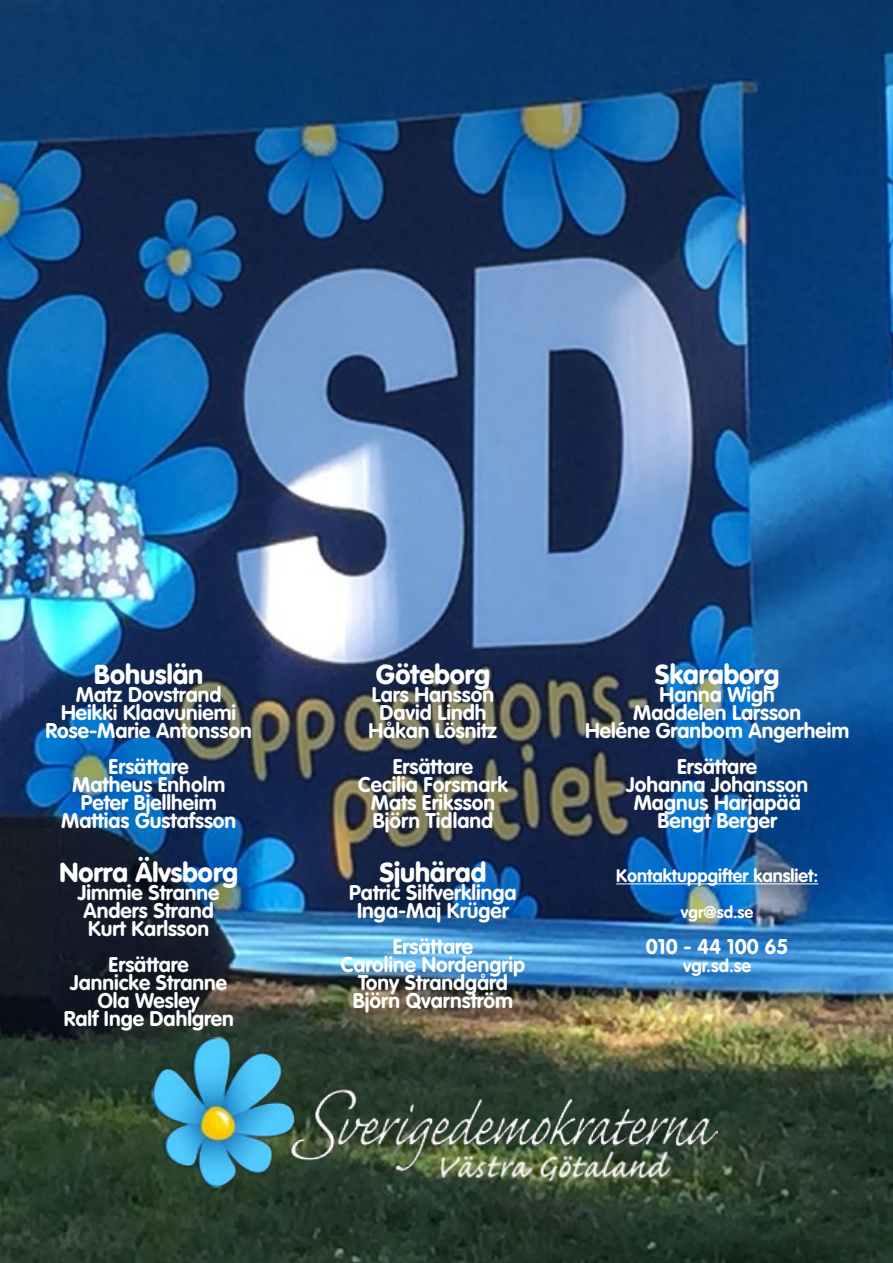
<style>
.page{position:relative;width:893px;height:1263px;background:#fff}
.page>*{position:absolute;margin:0;border:0;box-sizing:border-box;transform-origin:0 0}
.t1{font:900 27px "VAG Rounded Std";color:#fff}
.t2{font:700 21px/18px "VAG Rounded Std";color:#fff;text-align:center}
.t3{font:700 18px "VAG Rounded Std";color:#fff}
.t4{font:700 16.5px "VAG Rounded Std";color:#fff}
</style>
<div class="page">
<img style="left:0;top:0;width:893px;height:1263px">
<hr style="left:616px;top:883px;width:202px;height:1px;background:#fff">
<img style="left:139px;top:1028px;width:578px;height:181px">
<p class="t1" style="left:94px;top:658px;width:111px">Bohuslän</p>
<p class="t2" style="left:46px;top:686px;width:208px">Matz Dovstrand<br>Heikki Klaavuniemi<br>Rose-Marie Antonsson</p>
<p class="t2" style="left:61px;top:758px;width:177px">Ersättare<br>Matheus Enholm<br>Peter Bjellheim<br>Mattias Gustafsson</p>
<p class="t1" style="left:59px;top:856px;width:180px">Norra Älvsborg</p>
<p class="t2" style="left:78px;top:884px;width:143px;text-align:left">Jimmie Stranne<br>Anders Strand<br>Kurt Karlsson</p>
<p class="t2" style="left:64px;top:956px;width:171px">Ersättare<br>Jannicke Stranne<br>Ola Wesley<br>Ralf Inge Dahlgren</p>
<p class="t1" style="left:376px;top:658px;width:116px">Göteborg</p>
<p class="t2" style="left:368px;top:686px;width:130px">Lars Hansson<br>David Lindh<br>Håkan Lösnitz</p>
<p class="t2" style="left:358px;top:758px;width:151px">Ersättare<br>Cecilia Forsmark<br>Mats Eriksson<br>Björn Tidland</p>
<p class="t1" style="left:380px;top:856px;width:108px">Sjuhärad</p>
<p class="t2" style="left:349px;top:884px;width:169px">Patric Silfverklinga<br>Inga-Maj Krüger</p>
<p class="t2" style="left:341px;top:938px;width:186px">Ersättare<br>Caroline Nordengrip<br>Tony Strandgård<br>Björn Qvarnström</p>
<p class="t1" style="left:655px;top:658px;width:126px">Skaraborg</p>
<p class="t2" style="left:585px;top:686px;width:266px">Hanna Wigh<br>Maddelen Larsson<br>Heléne Granbom Angerheim</p>
<p class="t2" style="left:626px;top:758px;width:183px">Ersättare<br>Johanna Johansson<br>Magnus Harjapää<br>Bengt Berger</p>
<p class="t3" style="left:616px;top:865px;width:203px">Kontaktuppgifter kansliet:</p>
<p class="t4" style="left:681px;top:903px;width:74px">vgr@sd.se</p>
<p class="t2" style="left:646px;top:938px;width:144px">010 - 44 100 65</p>
<p class="t3" style="left:683px;top:955px;width:70px">vgr.sd.se</p>
</div>
